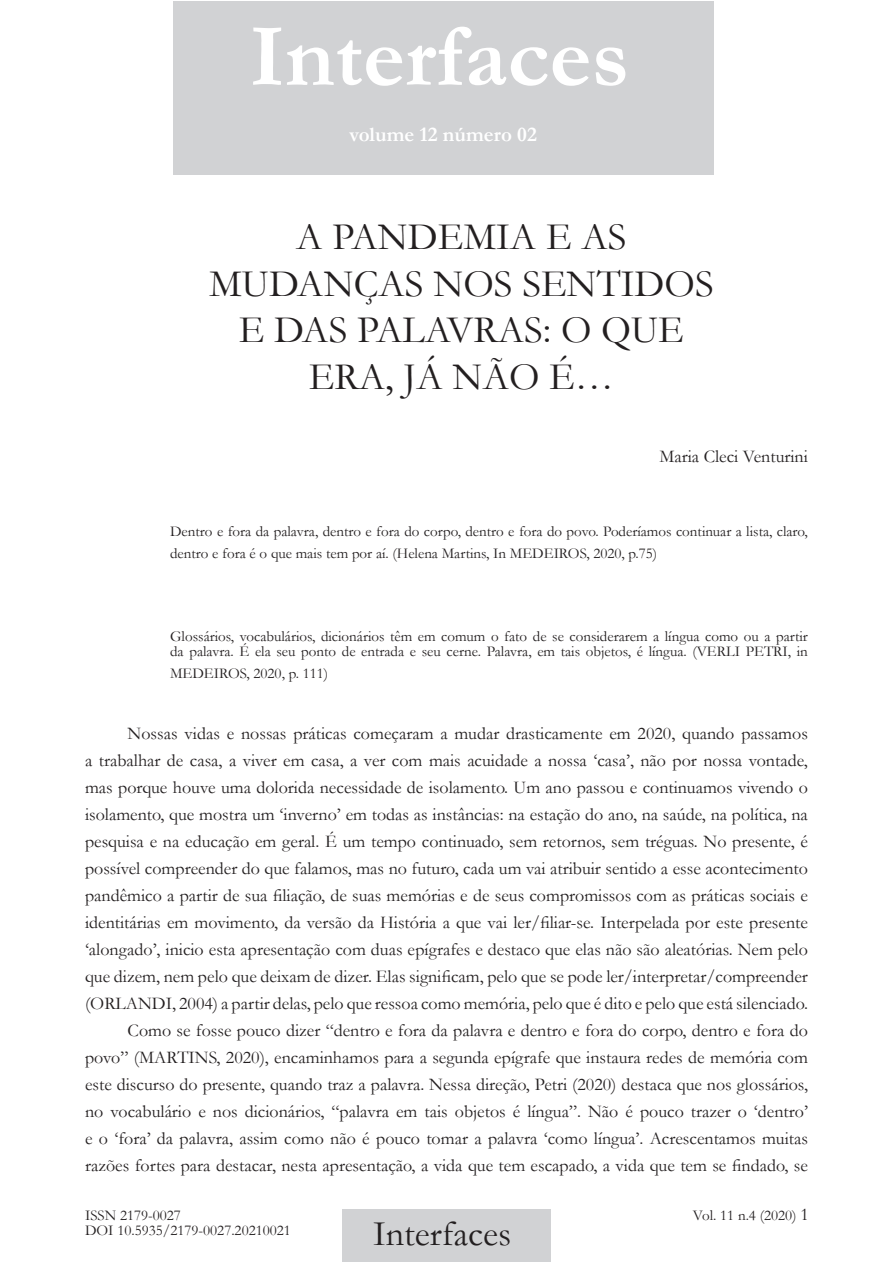
<style>
.page{position:relative;width:893px;height:1263px;background:#fff}
.page>*{position:absolute;margin:0;border:0;box-sizing:border-box;transform-origin:0 0}
.Interfaces_revista_1{font:700 90px "Garamond";color:#fff}
.Interfaces_-_Título{font:39px/46.8px "Garamond";color:#231f20;text-align:center}
.t1{font:36px "Garamond";color:#231f20}
.Interfaces_título_3{font:700 21px "Garamond";color:#fff}
.Interfaces_parágrafo{font:18px/27px "Garamond";color:#231f20;text-align:justify}
.Interfaces_Autores{font:18px "Garamond";color:#231f20}
.Interfaces_citação_l{font:15px/21.6px "Garamond";color:#231f20}
.s1{font-size:18px}
</style>
<div class="page">
<div style="left:342px;top:1209px;width:209px;height:52px;background:#d1d2d4"></div>
<div style="left:173px;top:1px;width:541px;height:173px;background:#d1d2d4"></div>
<p class="Interfaces_revista_1" style="left:249px;top:-5px;width:381px">Interfaces</p>
<p class="Interfaces_título_3" style="left:350px;top:120px;width:189px">volume 12 número 02</p>
<p class="Interfaces_-_Título" style="left:209px;top:212px;width:506px">A PANDEMIA E AS<br>MUDANÇAS NOS SENTIDOS<br>E DAS PALAVRAS: O QUE<br>ERA, JÁ NÃO É…</p>
<p class="Interfaces_Autores" style="left:659px;top:444px;width:150px">Maria Cleci Venturini</p>
<p class="Interfaces_citação_l" style="left:170px;top:520px;width:639px">Dentro e fora da palavra, dentro e fora do corpo, dentro e fora do povo. Poderíamos continuar a lista, claro, dentro e fora é o que mais tem por aí. (Helena Martins, In MEDEIROS, 2020, p.75)</p>
<p class="Interfaces_citação_l" style="left:170px;top:628px;width:639px;line-height:15px">Glossários, vocabulários, dicionários têm em comum o fato de se considerarem a língua como ou a partir da palavra. É ela seu ponto de entrada e seu cerne. Palavra, em tais objetos, é língua. (VERLI PETRI, in</p>
<p class="Interfaces_citação_l" style="left:170px;top:662px;width:160px">MEDEIROS, 2020, p. 111)</p>
<p class="Interfaces_parágrafo" style="left:85px;top:719px;width:724px;text-indent:43px">Nossas vidas e nossas práticas começaram a mudar drasticamente em 2020, quando passamos a trabalhar de casa, a viver em casa, a ver com mais acuidade a nossa ‘casa’, não por nossa vontade, mas porque houve uma dolorida necessidade de isolamento. Um ano passou e continuamos vivendo o isolamento, que mostra um ‘inverno’ em todas as instâncias: na estação do ano, na saúde, na política, na pesquisa e na educação em geral. É um tempo continuado, sem retornos, sem tréguas. No presente, é possível compreender do que falamos, mas no futuro, cada um vai atribuir sentido a esse acontecimento pandêmico a partir de sua filiação, de suas memórias e de seus compromissos com as práticas sociais e identitárias em movimento, da versão da História a que vai ler/filiar-se. Interpelada por este presente ‘alongado’, inicio esta apresentação com duas epígrafes e destaco que elas não são aleatórias. Nem pelo que dizem, nem pelo que deixam de dizer. Elas significam, pelo que se pode ler/interpretar/compreender (ORLANDI, 2004) a partir delas, pelo que ressoa como memória, pelo que é dito e pelo que está silenciado.</p>
<p class="Interfaces_parágrafo" style="left:85px;top:1016px;width:724px;text-indent:43px">Como se fosse pouco dizer “dentro e fora da palavra e dentro e fora do corpo, dentro e fora do povo” (MARTINS, 2020), encaminhamos para a segunda epígrafe que instaura redes de memória com este discurso do presente, quando traz a palavra. Nessa direção, Petri (2020) destaca que nos glossários, no vocabulário e nos dicionários, “palavra em tais objetos é língua”. Não é pouco trazer o ‘dentro’ e o ‘fora’ da palavra, assim como não é pouco tomar a palavra ‘como língua’. Acrescentamos muitas razões fortes para destacar, nesta apresentação, a vida que tem escapado, a vida que tem se findado, se</p>
<p class="Interfaces_citação_l" style="left:85px;top:1203px;width:97px">ISSN 2179-0027</p>
<p class="Interfaces_citação_l" style="left:693px;top:1203px;width:117px">Vol. 11 n.4 (2020) <span class="s1">1</span></p>
<p class="Interfaces_citação_l" style="left:85px;top:1218px;width:207px">DOI 10.5935/2179-0027.20210021</p>
<h3 class="t1" style="left:373px;top:1209px;width:140px">Interfaces</h3>
</div>
